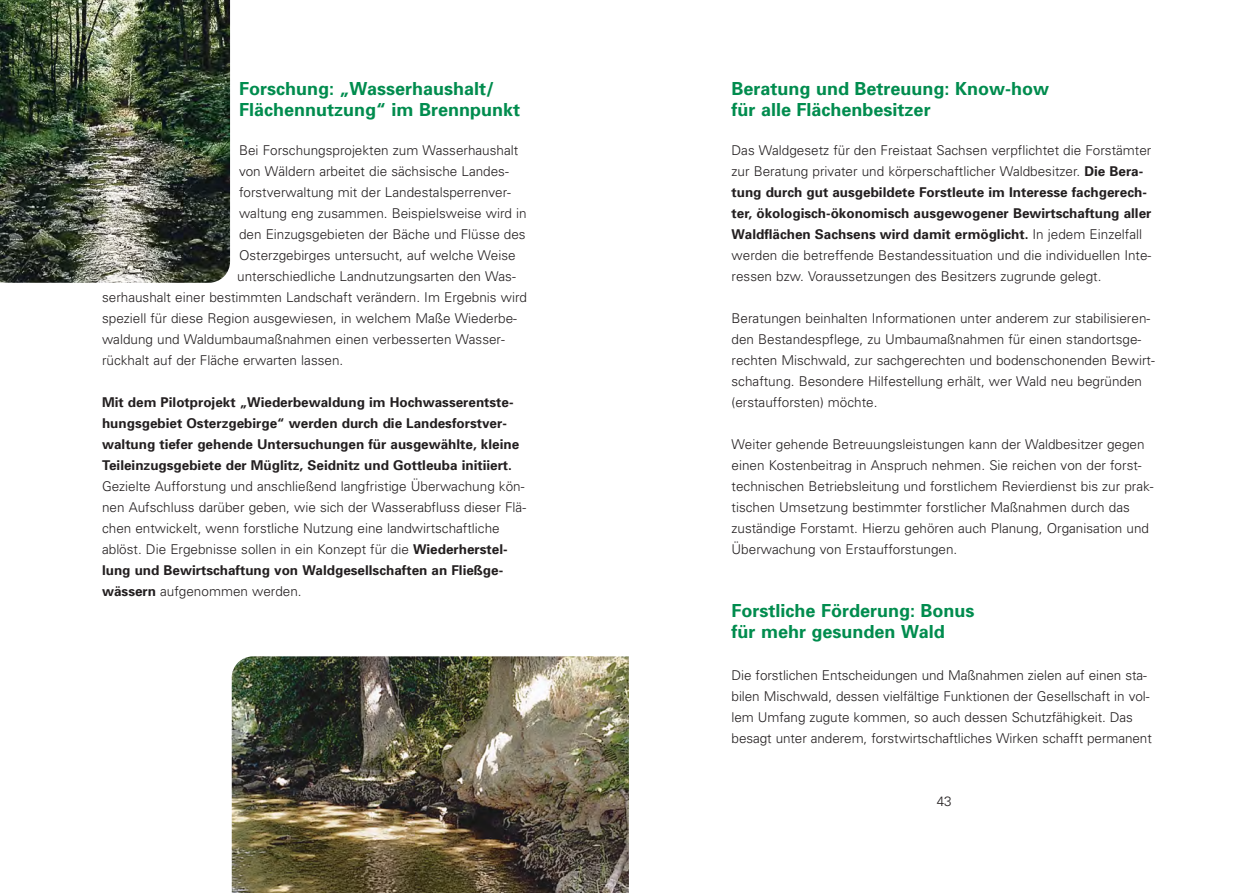
<style>
.page{position:relative;width:1259px;height:893px;background:#fff}
.page>*{position:absolute;margin:0;border:0;box-sizing:border-box;transform-origin:0 0}
.t1{font:700 18px/21px "Univers";color:#008c4e}
.t2{font:300 13.5px/21px "Univers";color:#231f20}
.t3{font:700 13.5px/21px "Univers";color:#231f20}
.s1{font-weight:700}
</style>
<div class="page">
<img style="left:0;top:0;width:230px;height:262px">
<img style="left:0;top:262px;width:230px;height:21px">
<img style="left:232px;top:656px;width:397px;height:237px">
<h1 class="t1" style="left:239px;top:80px;width:282px">Forschung: „Wasserhaushalt/<br>Flächennutzung“ im Brennpunkt</h1>
<p class="t2" style="left:239px;top:141px;width:281px">Bei Forschungsprojekten zum Wasserhaushalt</p>
<p class="t2" style="left:239px;top:162px;width:271px">von Wäldern arbeitet die sächsische Landes-</p>
<p class="t2" style="left:239px;top:183px;width:273px">forstverwaltung mit der Landestalsperrenver-</p>
<p class="t2" style="left:239px;top:204px;width:289px">waltung eng zusammen. Beispielsweise wird in</p>
<p class="t2" style="left:239px;top:225px;width:288px">den Einzugsgebieten der Bäche und Flüsse des</p>
<p class="t2" style="left:239px;top:246px;width:278px">Osterzgebirges untersucht, auf welche Weise</p>
<p class="t2" style="left:237px;top:267px;width:280px">unterschiedliche Landnutzungsarten den Was-</p>
<p class="t2" style="left:102px;top:288px;width:426px">serhaushalt einer bestimmten Landschaft verändern. Im Ergebnis wird</p>
<p class="t2" style="left:102px;top:309px;width:416px">speziell für diese Region ausgewiesen, in welchem Maße Wiederbe-</p>
<p class="t2" style="left:102px;top:330px;width:404px">waldung und Waldumbaumaßnahmen einen verbesserten Wasser-</p>
<p class="t2" style="left:102px;top:351px;width:243px">rückhalt auf der Fläche erwarten lassen.</p>
<p class="t3" style="left:102px;top:393px;width:419px">Mit dem Pilotprojekt „Wiederbewaldung im Hochwasserentste&shy;hungsgebiet Osterzgebirge“ werden durch die Landesforstver&shy;waltung tiefer gehende Untersuchungen für ausgewählte, kleine Teileinzugsgebiete der Müglitz, Seidnitz und Gottleuba initiiert.</p>
<p class="t2" style="left:102px;top:477px;width:425px">Gezielte Aufforstung und anschließend langfristige Überwachung kön&shy;nen Aufschluss darüber geben, wie sich der Wasserabfluss dieser Flä&shy;chen entwickelt, wenn forstliche Nutzung eine landwirtschaftliche ablöst. Die Ergebnisse sollen in ein Konzept für die <span class="s1">Wiederherstel&shy;lung und Bewirtschaftung von Waldgesellschaften an Fließge&shy;wässern</span> aufgenommen werden.</p>
<h1 class="t1" style="left:731px;top:80px;width:319px">Beratung und Betreuung: Know-how für alle Flächenbesitzer</h1>
<p class="t2" style="left:731px;top:141px;width:421px">Das Waldgesetz für den Freistaat Sachsen verpflichtet die Forstämter zur Beratung privater und körperschaftlicher Waldbesitzer. <span class="s1">Die Bera&shy;tung durch gut ausgebildete Forstleute im Interesse fachgerech&shy;ter, ökologisch-ökonomisch ausgewogener Bewirtschaftung aller Waldflächen Sachsens wird damit ermöglicht.</span> In jedem Einzelfall werden die betreffende Bestandessituation und die individuellen Inte&shy;ressen bzw. Voraussetzungen des Besitzers zugrunde gelegt.</p>
<p class="t2" style="left:731px;top:309px;width:425px">Beratungen beinhalten Informationen unter anderem zur stabilisieren&shy;den Bestandespflege, zu Umbaumaßnahmen für einen standortsge&shy;rechten Mischwald, zur sachgerechten und bodenschonenden Bewirt&shy;schaftung. Besondere Hilfestellung erhält, wer Wald neu begründen (erstaufforsten) möchte.</p>
<p class="t2" style="left:731px;top:435px;width:423px">Weiter gehende Betreuungsleistungen kann der Waldbesitzer gegen einen Kostenbeitrag in Anspruch nehmen. Sie reichen von der forst&shy;technischen Betriebsleitung und forstlichem Revierdienst bis zur prak&shy;tischen Umsetzung bestimmter forstlicher Maßnahmen durch das zuständige Forstamt. Hierzu gehören auch Planung, Organisation und Überwachung von Erstaufforstungen.</p>
<h1 class="t1" style="left:731px;top:602px;width:244px">Forstliche Förderung: Bonus für mehr gesunden Wald</h1>
<p class="t2" style="left:731px;top:666px;width:422px">Die forstlichen Entscheidungen und Maßnahmen zielen auf einen sta&shy;bilen Mischwald, dessen vielfältige Funktionen der Gesellschaft in vol&shy;lem Umfang zugute kommen, so auch dessen Schutzfähigkeit. Das besagt unter anderem, forstwirtschaftliches Wirken schafft permanent</p>
<p class="t2" style="left:936px;top:792px;width:17px">43</p>
</div>
